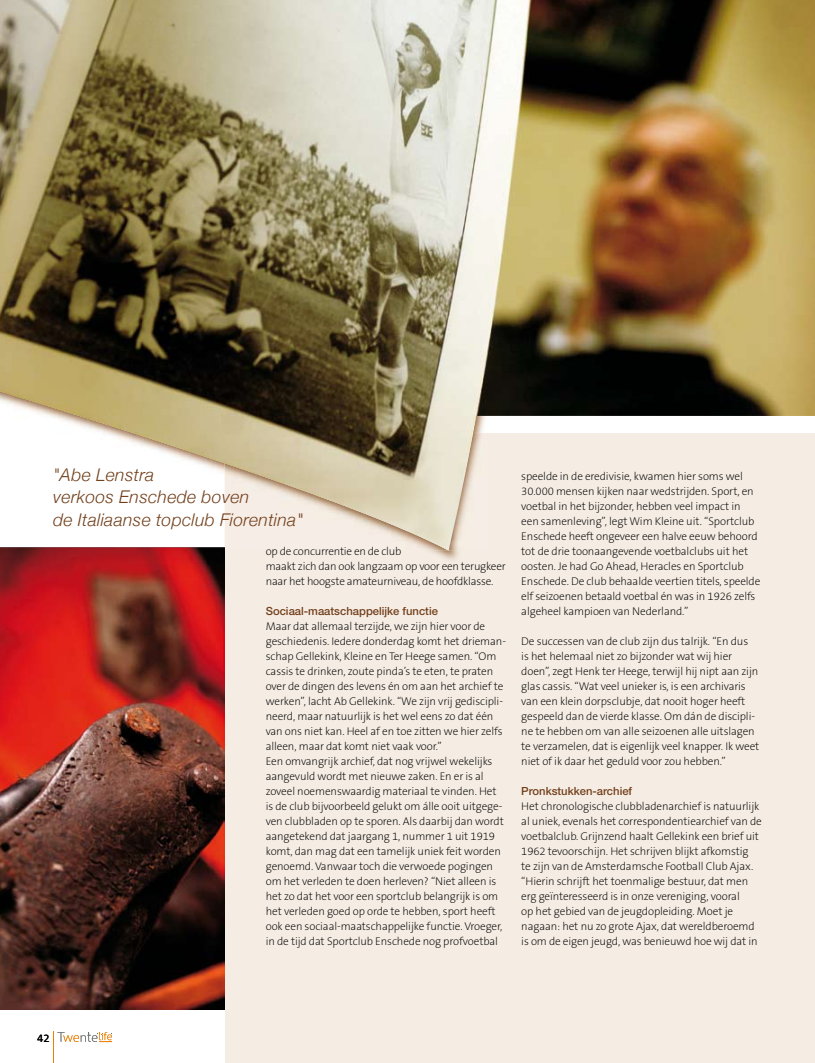
<style>
.page{position:relative;width:815px;height:1063px;background:#fff}
.page>*{position:absolute;margin:0;border:0;box-sizing:border-box;transform-origin:0 0}
.t1{font:italic 300 17.5px/22.5px "Helvetica Neue";letter-spacing:.02em;color:#73401c}
.t2{font:200 11.25px/15px "The Sans B2";letter-spacing:-.01em;color:#000}
.t3{font:500 11.25px "Helvetica Neue LT Std";color:#73401c}
.t4{font:11.25px "The Sans B5 Plain";color:#000}
</style>
<div class="page">
<div style="left:225px;top:433px;width:590px;height:630px;background:#f5ede4"></div>
<img style="left:0;top:551px;width:225px;height:458px">
<hr style="left:53px;top:1032px;width:1px;height:31px;background:#ee7f00">
<svg style="left:57px;top:1032px;width:55px;height:11px"></svg>
<img style="left:430px;top:551px;width:28px;height:9px">
<img style="left:0;top:0;width:815px;height:551px">
<h1 class="t1" style="left:53px;top:463px;width:252px">"Abe Lenstra<br>verkoos Enschede boven<br>de Italiaanse topclub Fiorentina"</h1>
<p class="t2" style="left:266px;top:544px;width:241px">op de concurrentie en de club<br>maakt zich dan ook langzaam op voor een terugkeer naar het hoogste amateurniveau, de hoofdklasse.</p>
<p class="t3" style="left:266px;top:604px;width:174px">Sociaal-maatschappelijke functie</p>
<p class="t2" style="left:266px;top:619px;width:242px">Maar dat allemaal terzijde, we zijn hier voor de geschiedenis. Iedere donderdag komt het drieman&shy;schap Gellekink, Kleine en Ter Heege samen. “Om cassis te drinken, zoute pinda’s te eten, te praten over de dingen des levens én om aan het archief te werken”, lacht Ab Gellekink. “We zijn vrij gediscipli&shy;neerd, maar natuurlijk is het wel eens zo dat één van ons niet kan. Heel af en toe zitten we hier zelfs alleen, maar dat komt niet vaak voor.”<br>Een omvangrijk archief, dat nog vrijwel wekelijks aangevuld wordt met nieuwe zaken. En er is al zoveel noemenswaardig materiaal te vinden. Het is de club bijvoorbeeld gelukt om álle ooit uitgege&shy;ven clubbladen op te sporen. Als daarbij dan wordt aangetekend dat jaargang 1, nummer 1 uit 1919 komt, dan mag dat een tamelijk uniek feit worden genoemd. Vanwaar toch die verwoede pogingen om het verleden te doen herleven? “Niet alleen is het zo dat het voor een sportclub belangrijk is om het verleden goed op orde te hebben, sport heeft ook een sociaal-maatschappelijke functie. Vroeger, in de tijd dat Sportclub Enschede nog profvoetbal</p>
<p class="t2" style="left:521px;top:469px;width:241px">speelde in de eredivisie, kwamen hier soms wel 30.000 mensen kijken naar wedstrijden. Sport, en voetbal in het bijzonder, hebben veel impact in een samenleving”, legt Wim Kleine uit. “Sportclub Enschede heeft ongeveer een halve eeuw behoord tot de drie toonaangevende voetbalclubs uit het oosten. Je had Go Ahead, Heracles en Sportclub Enschede. De club behaalde veertien titels, speelde elf seizoenen betaald voetbal én was in 1926 zelfs algeheel kampioen van Nederland.”</p>
<p class="t2" style="left:521px;top:634px;width:240px">De successen van de club zijn dus talrijk. “En dus<br>is het helemaal niet zo bijzonder wat wij hier doen”, zegt Henk ter Heege, terwijl hij nipt aan zijn glas cassis. “Wat veel unieker is, is een archivaris van een klein dorpsclubje, dat nooit hoger heeft gespeeld dan de vierde klasse. Om dán de discipli&shy;ne te hebben om van alle seizoenen alle uitslagen te verzamelen, dat is eigenlijk veel knapper. Ik weet niet of ik daar het geduld voor zou hebben.”</p>
<p class="t3" style="left:521px;top:784px;width:112px">Pronkstukken-archief</p>
<p class="t2" style="left:521px;top:799px;width:242px">Het chronologische clubbladenarchief is natuurlijk al uniek, evenals het correspondentiearchief van de voetbalclub. Grijnzend haalt Gellekink een brief uit 1962 tevoorschijn. Het schrijven blijkt afkomstig<br>te zijn van de Amsterdamsche Football Club Ajax. “Hierin schrijft het toenmalige bestuur, dat men erg geïnteresseerd is in onze vereniging, vooral<br>op het gebied van de jeugdopleiding. Moet je nagaan: het nu zo grote Ajax, dat wereldberoemd is om de eigen jeugd, was benieuwd hoe wij dat in</p>
<p class="t4" style="left:37px;top:1032px;width:14px">42</p>
</div>
